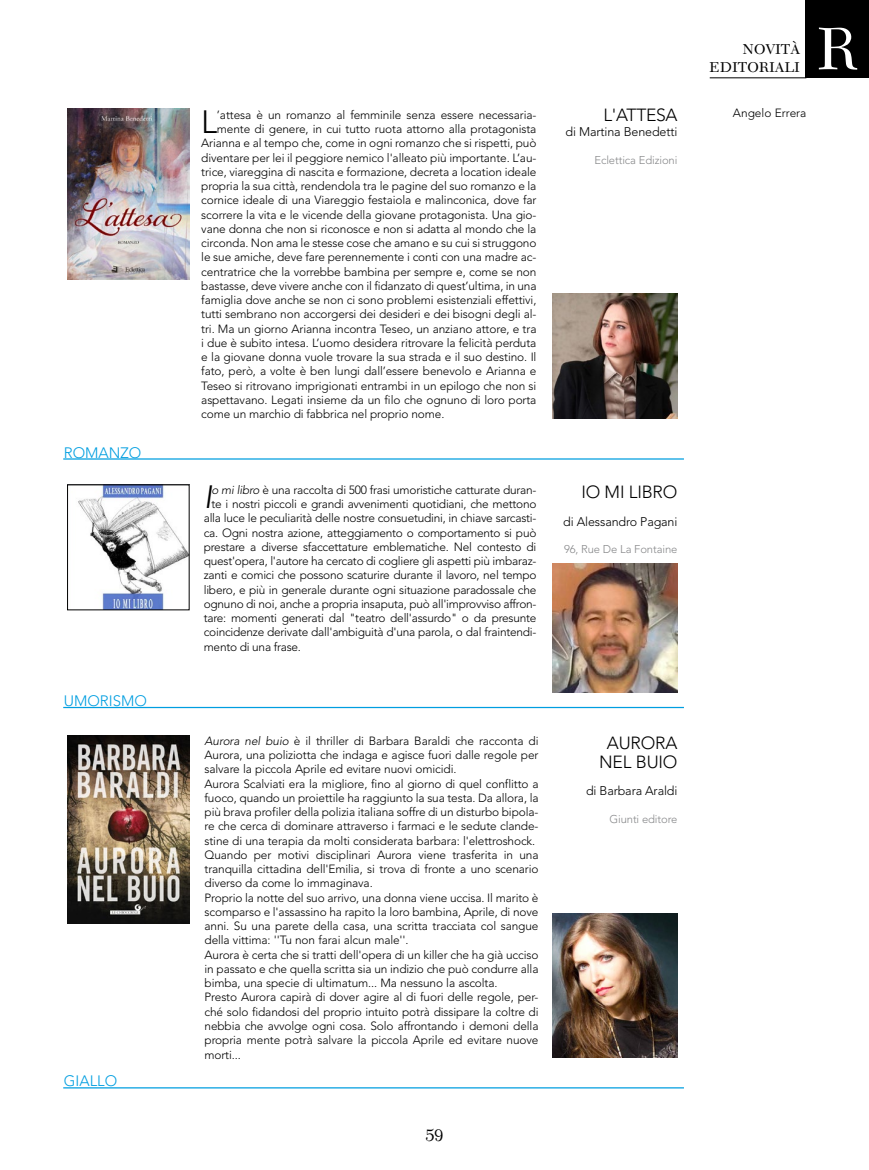
<style>
.page{position:relative;width:869px;height:1170px;background:#fff}
.page>*{position:absolute;margin:0;border:0;box-sizing:border-box;transform-origin:0 0}
.t1{font:62.5px "New Caledonia";color:#fff}
.t2{font:300 32px "Avenir LT";color:#000}
.t3{font:italic 300 32px "Avenir LT";color:#000}
.t4{font:300 17.5px/18.8px "Avenir LT";color:#000}
.t5{font:17.5px "New Caledonia";color:#000}
.t6{font:300 15px "Avenir LT";color:#009ee0}
.t7{font:15px "New Caledonia";color:#000}
.t8{font:300 12.5px "Avenir LT";letter-spacing:-.01em;color:#000}
.t9{font:300 11.88px/14.2px "Avenir LT";letter-spacing:-.01em;color:#000}
.t10{font:300 11.25px "Avenir LT";letter-spacing:-.01em;color:#87888a}
.s1{font-style:italic}
</style>
<div class="page">
<hr style="left:709px;top:78px;width:97px;height:1px;background:#000">
<div style="left:804px;top:0;width:64px;height:78px;background:#000"></div>
<hr style="left:63px;top:458px;width:620px;height:1px;background:#009ee0">
<hr style="left:63px;top:1087px;width:620px;height:1px;background:#009ee0">
<hr style="left:63px;top:706px;width:620px;height:2px;background:#009ee0">
<img style="left:67px;top:108px;width:122px;height:171px">
<img style="left:552px;top:293px;width:125px;height:125px">
<img style="left:552px;top:563px;width:125px;height:129px">
<img style="left:78px;top:486px;width:109px;height:122px">
<div style="left:67px;top:484px;width:122px;height:126px;border:1px solid #000"></div>
<img style="left:67px;top:735px;width:122px;height:188px">
<img style="left:552px;top:913px;width:125px;height:144px">
<p class="t6" style="left:64px;top:444px;width:79px">ROMANZO</p>
<p class="t6" style="left:64px;top:692px;width:85px">UMORISMO</p>
<p class="t6" style="left:64px;top:1072px;width:55px">GIALLO</p>
<h2 class="t2" style="left:201px;top:103px;width:18px">L</h2>
<p class="t9" style="left:217px;top:107px;width:321px">’attesa è un romanzo al femminile senza essere necessaria-</p>
<p class="t9" style="left:217px;top:122px;width:321px">mente di genere, in cui tutto ruota attorno alla protagonista</p>
<p class="t9" style="left:201px;top:136px;width:336px">Arianna e al tempo che, come in ogni romanzo che si rispetti, può</p>
<p class="t9" style="left:201px;top:150px;width:336px">diventare per lei il peggiore nemico l'alleato più importante. L’au-</p>
<p class="t9" style="left:201px;top:164px;width:336px">trice, viareggina di nascita e formazione, decreta a location ideale</p>
<p class="t9" style="left:201px;top:179px;width:336px">propria la sua città, rendendola tra le pagine del suo romanzo e la</p>
<p class="t9" style="left:201px;top:193px;width:336px">cornice ideale di una Viareggio festaiola e malinconica, dove far</p>
<p class="t9" style="left:201px;top:207px;width:336px">scorrere la vita e le vicende della giovane protagonista. Una gio-</p>
<p class="t9" style="left:201px;top:221px;width:336px">vane donna che non si riconosce e non si adatta al mondo che la</p>
<p class="t9" style="left:201px;top:236px;width:336px">circonda. Non ama le stesse cose che amano e su cui si struggono</p>
<p class="t9" style="left:201px;top:250px;width:336px">le sue amiche, deve fare perennemente i conti con una madre ac-</p>
<p class="t9" style="left:201px;top:264px;width:336px">centratrice che la vorrebbe bambina per sempre e, come se non</p>
<p class="t9" style="left:201px;top:278px;width:336px">bastasse, deve vivere anche con il fidanzato di quest’ultima, in una</p>
<p class="t9" style="left:201px;top:293px;width:336px">famiglia dove anche se non ci sono problemi esistenziali effettivi,</p>
<p class="t9" style="left:201px;top:307px;width:336px">tutti sembrano non accorgersi dei desideri e dei bisogni degli al-</p>
<p class="t9" style="left:201px;top:321px;width:336px">tri. Ma un giorno Arianna incontra Teseo, un anziano attore, e tra</p>
<p class="t9" style="left:201px;top:335px;width:336px">i due è subito intesa. L’uomo desidera ritrovare la felicità perduta</p>
<p class="t9" style="left:201px;top:350px;width:336px">e la giovane donna vuole trovare la sua strada e il suo destino. Il</p>
<p class="t9" style="left:201px;top:364px;width:336px">fato, però, a volte è ben lungi dall’essere benevolo e Arianna e</p>
<p class="t9" style="left:201px;top:378px;width:336px">Teseo si ritrovano imprigionati entrambi in un epilogo che non si</p>
<p class="t9" style="left:201px;top:392px;width:336px">aspettavano. Legati insieme da un filo che ognuno di loro porta</p>
<p class="t9" style="left:201px;top:407px;width:244px">come un marchio di fabbrica nel proprio nome.</p>
<h2 class="t3" style="left:204px;top:478px;width:10px">I</h2>
<p class="t9" style="left:211px;top:482px;width:326px"><span class="s1">o mi libro</span> è una raccolta di 500 frasi umoristiche catturate duran-</p>
<p class="t9" style="left:211px;top:497px;width:326px">te i nostri piccoli e grandi avvenimenti quotidiani, che mettono</p>
<p class="t9" style="left:204px;top:511px;width:334px">alla luce le peculiarità delle nostre consuetudini, in chiave sarcasti-</p>
<p class="t9" style="left:204px;top:525px;width:334px">ca. Ogni nostra azione, atteggiamento o comportamento si può</p>
<p class="t9" style="left:204px;top:539px;width:334px">prestare a diverse sfaccettature emblematiche. Nel contesto di</p>
<p class="t9" style="left:204px;top:554px;width:334px">quest'opera, l'autore ha cercato di cogliere gli aspetti più imbaraz-</p>
<p class="t9" style="left:204px;top:568px;width:334px">zanti e comici che possono scaturire durante il lavoro, nel tempo</p>
<p class="t9" style="left:204px;top:582px;width:334px">libero, e più in generale durante ogni situazione paradossale che</p>
<p class="t9" style="left:204px;top:596px;width:334px">ognuno di noi, anche a propria insaputa, può all'improvviso affron-</p>
<p class="t9" style="left:204px;top:611px;width:334px">tare: momenti generati dal "teatro dell'assurdo" o da presunte</p>
<p class="t9" style="left:204px;top:625px;width:334px">coincidenze derivate dall'ambiguità d'una parola, o dal fraintendi-</p>
<p class="t9" style="left:204px;top:639px;width:99px">mento di una frase.</p>
<h3 class="t4" style="left:603px;top:106px;width:24px">L'attesa</h3>
<p class="t8" style="left:565px;top:125px;width:113px">di Martina Benedetti</p>
<p class="t10" style="left:594px;top:153px;width:84px">Eclettica Edizioni</p>
<h3 class="t4" style="left:581px;top:482px;width:57px">Iomi libro</h3>
<p class="t8" style="left:563px;top:514px;width:116px">di Alessandro Pagani</p>
<p class="t10" style="left:564px;top:542px;width:115px">96, Rue De La Fontaine</p>
<p class="t7" style="left:742px;top:40px;width:59px">NOVITà</p>
<p class="t7" style="left:709px;top:58px;width:92px">EDITORIALI</p>
<h1 class="t1" style="left:815px;top:13px;width:44px">R</h1>
<p class="t9" style="left:732px;top:106px;width:75px">Angelo Errera</p>
<p class="t9" style="left:204px;top:733px;width:335px"><span class="s1">Aurora nel buio</span> è il thriller di Barbara Baraldi che racconta di Aurora, una poliziotta che indaga e agisce fuori dalle regole per salvare la piccola Aprile ed evitare nuovi omicidi.<br>Aurora Scalviati era la migliore, fino al giorno di quel conflitto a fuoco, quando un proiettile ha raggiunto la sua testa. Da allora, la più brava profiler della polizia italiana soffre di un disturbo bipola&shy;re che cerca di dominare attraverso i farmaci e le sedute clande&shy;stine di una terapia da molti considerata barbara: l'elettroshock.<br>Quando per motivi disciplinari Aurora viene trasferita in una tranquilla cittadina dell'Emilia, si trova di fronte a uno scenario diverso da come lo immaginava.<br>Proprio la notte del suo arrivo, una donna viene uccisa. Il marito è scomparso e l'assassino ha rapito la loro bambina, Aprile, di nove anni. Su una parete della casa, una scritta tracciata col sangue della vittima: ''Tu non farai alcun male''.<br>Aurora è certa che si tratti dell'opera di un killer che ha già ucciso in passato e che quella scritta sia un indizio che può condurre alla bimba, una specie di ultimatum... Ma nessuno la ascolta.<br>Presto Aurora capirà di dover agire al di fuori delle regole, per&shy;ché solo fidandosi del proprio intuito potrà dissipare la coltre di nebbia che avvolge ogni cosa. Solo affrontando i demoni della propria mente potrà salvare la piccola Aprile ed evitare nuove morti...</p>
<h3 class="t4" style="left:599px;top:733px;width:33px;text-indent:8px">Aurora nel</h3>
<h3 class="t4" style="left:635px;top:752px;width:11px">buio</h3>
<p class="t8" style="left:585px;top:783px;width:93px">di Barbara Araldi</p>
<p class="t10" style="left:609px;top:812px;width:69px">Giunti editore</p>
<h3 class="t5" style="left:425px;top:1124px;width:19px">59</h3>
</div>
